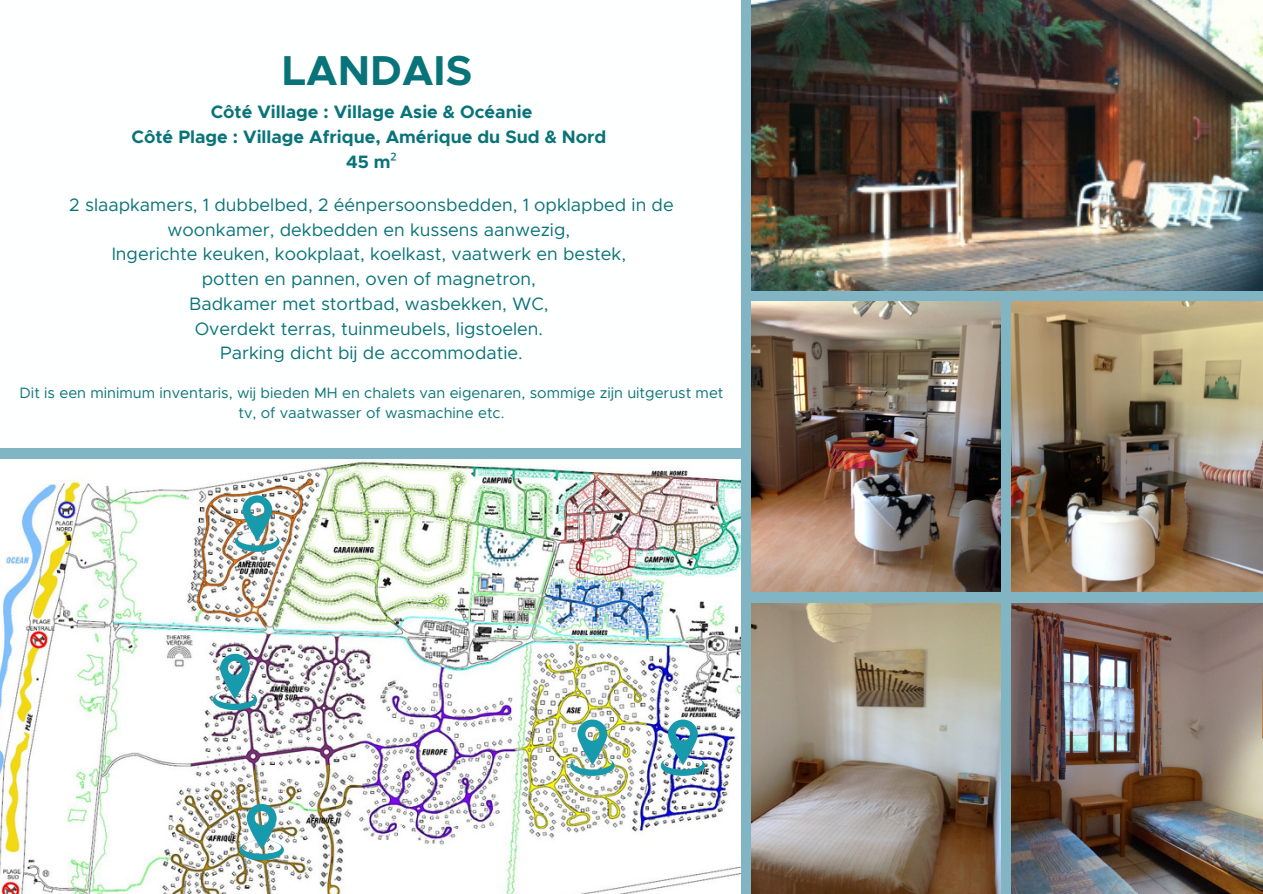
<style>
.page{position:relative;width:1263px;height:894px;background:#fff}
.page>*{position:absolute;margin:0;border:0;box-sizing:border-box;transform-origin:0 0}
.t1{font:700 42px "Metropolis";color:#087378}
.t2{font:18px/24.8px "Metropolis";color:#087378;text-align:center}
.t3{font:700 18px "Metropolis";color:#087378}
.t4{font:15px/20.2px "Metropolis";color:#087378;text-align:center}
.s1{font-family:"Noto Sans";font-weight:400}
</style>
<div class="page">
<div style="left:0;top:0;width:1263px;height:893px;background:#82b5c4"></div>
<img style="left:0;top:459px;width:741px;height:434px">
<div style="left:0;top:0;width:741px;height:448px;background:#feffff"></div>
<img style="left:751px;top:0;width:512px;height:290px">
<img style="left:1012px;top:301px;width:251px;height:290px">
<img style="left:1012px;top:603px;width:251px;height:290px">
<img style="left:751px;top:603px;width:250px;height:290px">
<img style="left:751px;top:301px;width:250px;height:290px">
<svg style="left:570px;top:719px;width:45px;height:56px;background:#8dc1ba"></svg>
<svg style="left:239px;top:803px;width:45px;height:56px;background:#8bbcbd"></svg>
<svg style="left:661px;top:719px;width:44px;height:56px;background:#83b8c9"></svg>
<svg style="left:235px;top:495px;width:45px;height:56px;background:#8ebdc0"></svg>
<svg style="left:213px;top:653px;width:44px;height:56px;background:#84b4c0"></svg>
<p class="t1" style="left:282px;top:52px;width:192px">LANDAIS</p>
<p class="t3" style="left:211px;top:104px;width:323px">Côté Village : Village Asie &amp; Océanie</p>
<p class="t3" style="left:132px;top:129px;width:476px">Côté Plage : Village Afrique, Amérique du Sud &amp; Nord</p>
<p class="t3" style="left:346px;top:154px;width:52px">45 m<span class="s1">²</span></p>
<p class="t2" style="left:69px;top:193px;width:606px">2 slaapkamers, 1 dubbelbed, 2 éénpersoonsbedden, 1 opklapbed in de woonkamer, dekbedden en kussens aanwezig,</p>
<p class="t2" style="left:112px;top:242px;width:516px">Ingerichte keuken, kookplaat, koelkast, vaatwerk en bestek,</p>
<p class="t2" style="left:202px;top:267px;width:336px">potten en pannen, oven of magnetron,</p>
<p class="t2" style="left:189px;top:292px;width:361px">Badkamer met stortbad, wasbekken, WC,</p>
<p class="t2" style="left:195px;top:317px;width:350px">Overdekt terras, tuinmeubels, ligstoelen.</p>
<p class="t2" style="left:220px;top:341px;width:304px">Parking dicht bij de accommodatie.</p>
<p class="t4" style="left:20px;top:383px;width:705px">Dit is een minimum inventaris, wij bieden MH en chalets van eigenaren, sommige zijn uitgerust met tv, of vaatwasser of wasmachine etc.</p>
</div>
